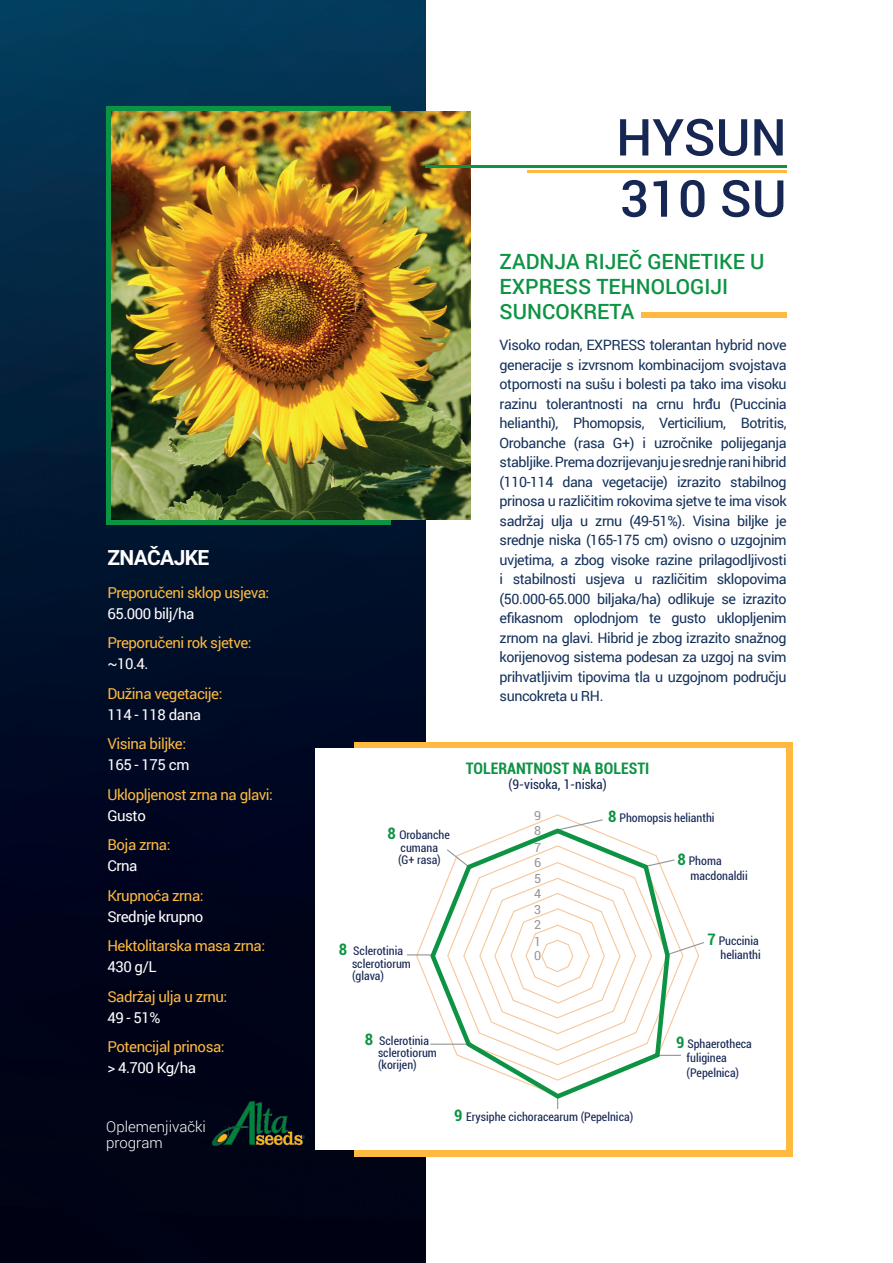
<style>
.page{position:relative;width:893px;height:1263px;background:#fff}
.page>*{position:absolute;margin:0;border:0;box-sizing:border-box;transform-origin:0 0}
.t1{font:500 51px/61.2px "Roboto";color:#172754}
.t2{font:500 21px/25.2px "Roboto";color:#0d9344}
.t3{font:700 21px "Roboto";letter-spacing:-.03em;color:#fff}
.t4{font:700 condensed 15.9px "Roboto";color:#0d9344}
.t5{font:15px "Roboto";letter-spacing:-.03em;color:#fdb940}
.t6{font:15px "Roboto";letter-spacing:-.03em;color:#fff}
.t7{font:300 15px/16.5px "Roboto";color:#fff}
.t8{font:14.25px/19.5px "Roboto";letter-spacing:-.03em;color:#14315b;text-align:justify}
.t9{font:condensed 13.2px "Roboto";color:#172754}
.t10{font:12.6px "Roboto";color:#939598}
.t11{font:condensed 11.85px/12.5px "Roboto";color:#172754}
.s1{font-weight:700;font-size:15.9px;color:#0d9344}
</style>
<div class="page">
<img style="left:0;top:0;width:425px;height:1263px">
<div style="left:106px;top:106px;width:285px;height:419px;background:#0d9344"></div>
<img style="left:112px;top:111px;width:359px;height:409px">
<hr style="left:425px;top:166px;width:362px;height:2px;background:#0d9344">
<hr style="left:527px;top:170px;width:260px;height:2px;background:#fdb940">
<div style="left:641px;top:313px;width:146px;height:5px;background:#fdb940"></div>
<div style="left:355px;top:742px;width:438px;height:415px;background:#fdb940"></div>
<div style="left:316px;top:748px;width:470px;height:402px;background:#fff"></div>
<svg style="left:564px;top:818px;width:39px;height:7px"></svg>
<svg style="left:407px;top:954px;width:21px;height:1px"></svg>
<svg style="left:672px;top:859px;width:32px;height:197px"></svg>
<svg style="left:428px;top:825px;width:244px;height:276px"></svg>
<img style="left:209px;top:1097px;width:97px;height:54px">
<h2 class="t3" style="left:107px;top:542px;width:104px">ZNAČAJKE</h2>
<p class="t5" style="left:107px;top:582px;width:164px">Preporučeni sklop usjeva:</p>
<p class="t6" style="left:107px;top:603px;width:89px">65.000 bilj/ha</p>
<p class="t5" style="left:107px;top:632px;width:146px">Preporučeni rok sjetve:</p>
<p class="t6" style="left:107px;top:653px;width:43px">~10.4.</p>
<p class="t5" style="left:107px;top:683px;width:117px">Dužina vegetacije:</p>
<p class="t6" style="left:107px;top:704px;width:95px">114 - 118 dana</p>
<p class="t5" style="left:107px;top:733px;width:80px">Visina biljke:</p>
<p class="t6" style="left:107px;top:754px;width:84px">165 - 175 cm</p>
<p class="t5" style="left:107px;top:784px;width:167px">Uklopljenost zrna na glavi:</p>
<p class="t6" style="left:107px;top:805px;width:40px">Gusto</p>
<p class="t5" style="left:107px;top:834px;width:65px">Boja zrna:</p>
<p class="t6" style="left:107px;top:855px;width:32px">Crna</p>
<p class="t5" style="left:107px;top:885px;width:98px">Krupnoća zrna:</p>
<p class="t6" style="left:107px;top:906px;width:97px">Srednje krupno</p>
<p class="t5" style="left:107px;top:935px;width:159px">Hektolitarska masa zrna:</p>
<p class="t6" style="left:107px;top:956px;width:51px">430 g/L</p>
<p class="t5" style="left:107px;top:986px;width:122px">Sadržaj ulja u zrnu:</p>
<p class="t6" style="left:107px;top:1007px;width:55px">49 - 51%</p>
<p class="t5" style="left:107px;top:1036px;width:119px">Potencijal prinosa:</p>
<p class="t6" style="left:107px;top:1057px;width:90px">&gt; 4.700 Kg/ha</p>
<p class="t7" style="left:106px;top:1118px;width:101px">Oplemenjivački program</p>
<h1 class="t1" style="left:616px;top:105px;width:172px">HYSUN<br>310 SU</h1>
<h2 class="t2" style="left:500px;top:248px;width:266px">ZADNJA RIJEČ GENETIKE U<br>EXPRESS TEHNOLOGIJI<br>SUNCOKRETA</h2>
<p class="t8" style="left:500px;top:335px;width:289px">Visoko rodan, EXPRESS tolerantan hybrid nove generacije s izvrsnom kombinacijom svojstava otpornosti na sušu i bolesti pa tako ima visoku razinu tolerantnosti na crnu hrđu (Puccinia helianthi), Phomopsis, Verticilium, Botritis, Orobanche (rasa G+) i uzročnike polijeganja stabljike. Prema dozrijevanju je srednje rani hibrid (110-114 dana vegetacije) izrazito stabilnog prinosa u različitim rokovima sjetve te ima visok sadržaj ulja u zrnu (49-51%). Visina biljke je srednje niska (165-175 cm) ovisno o uzgojnim uvjetima, a zbog visoke razine prilagodljivosti i stabilnosti usjeva u različitim sklopovima (50.000-65.000 biljaka/ha) odlikuje se izrazito efikasnom oplodnjom te gusto uklopljenim zrnom na glavi. Hibrid je zbog izrazito snažnog korijenovog sistema podesan za uzgoj na svim prihvatljivim tipovima tla u uzgojnom području suncokreta u RH.</p>
<p class="t11" style="left:387px;top:828px;width:64px;text-align:center"><span class="s1">8</span> Orobanche cumana<br>(G+ rasa)</p>
<p class="t11" style="left:352px;top:945px;width:60px;text-indent:-13px"><span class="s1">8</span> Sclerotinia sclerotiorum (glava)</p>
<p class="t4" style="left:466px;top:757px;width:185px">TOLERANTNOST NA BOLESTI</p>
<p class="t9" style="left:508px;top:775px;width:100px">(9-visoka, 1-niska)</p>
<p class="t10" style="left:534px;top:806px;width:9px">9</p>
<p class="t10" style="left:534px;top:821px;width:9px">8</p>
<p class="t10" style="left:534px;top:839px;width:9px">7</p>
<p class="t10" style="left:534px;top:853px;width:9px">6</p>
<p class="t10" style="left:534px;top:869px;width:9px">5</p>
<p class="t10" style="left:534px;top:885px;width:9px">4</p>
<p class="t10" style="left:534px;top:901px;width:9px">3</p>
<p class="t10" style="left:534px;top:916px;width:9px">2</p>
<p class="t10" style="left:534px;top:933px;width:9px">1</p>
<p class="t10" style="left:534px;top:946px;width:9px">0</p>
<p class="t11" style="left:608px;top:811px;width:108px"><span class="s1">8</span> Phomopsis helianthi</p>
<p class="t11" style="left:690px;top:854px;width:59px;line-height:14.2px;text-indent:-13px"><span class="s1">8</span> Phoma macdonaldii</p>
<p class="t11" style="left:707px;top:933px;width:55px;line-height:14.2px;text-align:right"><span class="s1">7</span> Puccinia helianthi</p>
<p class="t11" style="left:378px;top:1034px;width:60px;text-indent:-13px"><span class="s1">8</span> Sclerotinia sclerotiorum (korijen)</p>
<p class="t11" style="left:687px;top:1036px;width:67px;line-height:14.2px;text-indent:-10px"><span class="s1">9</span> Sphaerotheca fuliginea (Pepelnica)</p>
<p class="t11" style="left:454px;top:1110px;width:180px"><span class="s1">9</span> Erysiphe cichoracearum (Pepelnica)</p>
</div>
